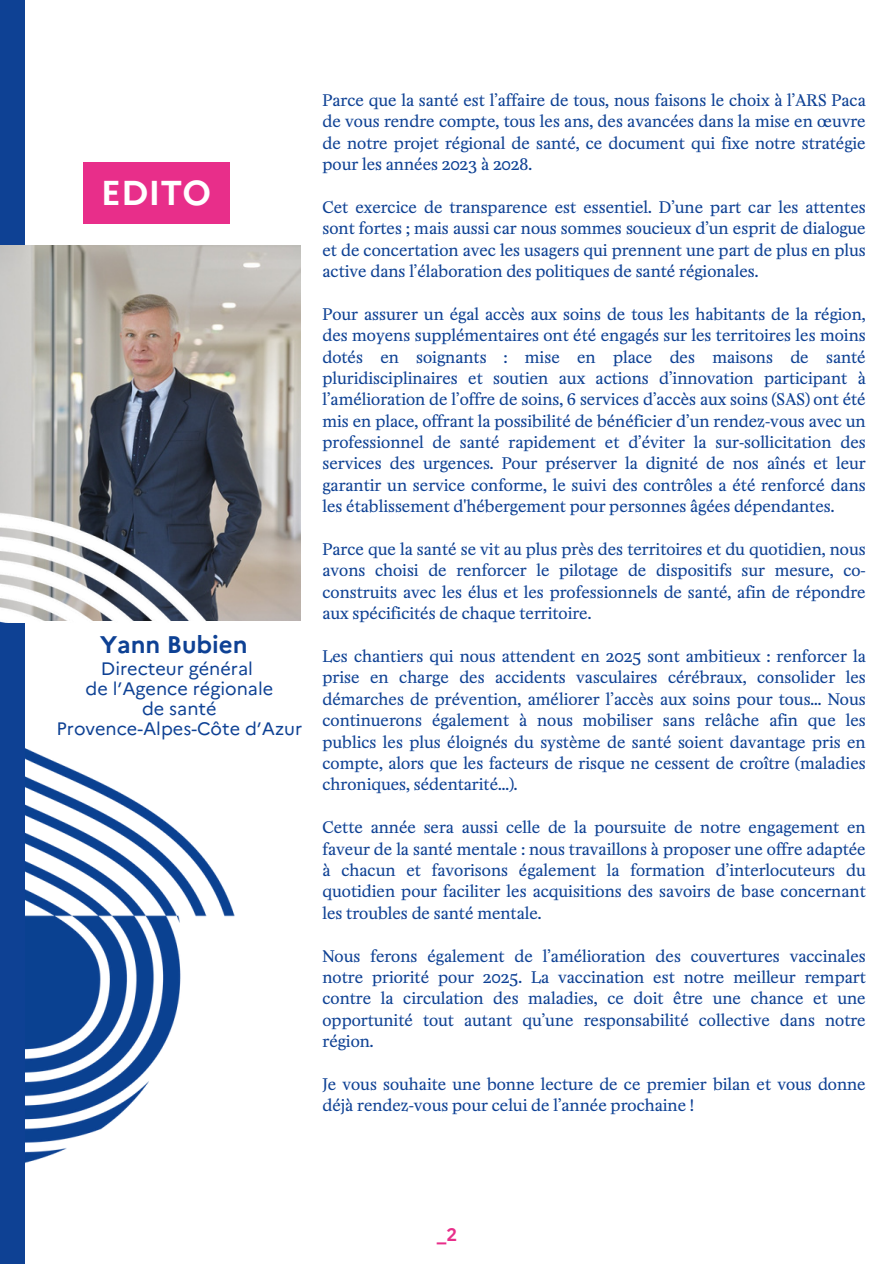
<style>
.page{position:relative;width:894px;height:1264px;background:#fff}
.page>*{position:absolute;margin:0;border:0;box-sizing:border-box;transform-origin:0 0}
.t1{font:700 34.5px "Marianne";color:#fff}
.t2{font:700 24px "Marianne";color:#0e4194}
.t3{font:18px/20.2px "Marianne";color:#0e4194;text-align:center}
.t4{font:700 18px "Marianne";color:#e82e8a}
.t5{font:15.9px/21.5px "Minipax";color:#0e4194;text-align:justify}
</style>
<div class="page">
<img style="left:25px;top:748px;width:210px;height:415px">
<div style="left:0;top:0;width:25px;height:1263px;background:#0e4194"></div>
<img style="left:0;top:246px;width:300px;height:374px">
<img style="left:0;top:512px;width:219px;height:110px">
<div style="left:83px;top:162px;width:146px;height:61px;background:#e82e8a"></div>
<p class="t1" style="left:101px;top:172px;width:112px">EDITO</p>
<p class="t2" style="left:100px;top:630px;width:149px">Yann Bubien</p>
<h3 class="t3" style="left:56px;top:658px;width:247px">Directeur général<br>de l’Agence régionale<br>de santé<br>Provence-Alpes-Côte d’Azur</h3>
<p class="t5" style="left:322px;top:87px;width:544px">Parce que la santé est l’affaire de tous, nous faisons le choix à l’ARS Paca de vous rendre compte, tous les ans, des avancées dans la mise en œuvre de notre projet régional de santé, ce document qui fixe notre stratégie pour les années 2023 à 2028.</p>
<h2 class="t5" style="left:322px;top:194px;width:544px">Cet exercice de transparence est essentiel. D’une part car les attentes sont fortes ; mais aussi car nous sommes soucieux d’un esprit de dialogue et de concertation avec les usagers qui prennent une part de plus en plus active dans l’élaboration des politiques de santé régionales.</h2>
<h4 class="t5" style="left:322px;top:301px;width:544px">Pour assurer un égal accès aux soins de tous les habitants de la région, des moyens supplémentaires ont été engagés sur les territoires les moins dotés en soignants : mise en place des maisons de santé pluridisciplinaires et soutien aux actions d’innovation participant à l’amélioration de l’offre de soins, 6 services d’accès aux soins (SAS) ont été mis en place, offrant la possibilité de bénéficier d’un rendez-vous avec un professionnel de santé rapidement et d’éviter la sur-sollicitation des services des urgences. Pour préserver la dignité de nos aînés et leur garantir un service conforme, le suivi des contrôles a été renforcé dans les établissement d'hébergement pour personnes âgées dépendantes.</h4>
<p class="t5" style="left:322px;top:536px;width:544px">Parce que la santé se vit au plus près des territoires et du quotidien, nous avons choisi de renforcer le pilotage de dispositifs sur mesure, co&shy;construits avec les élus et les professionnels de santé, afin de répondre aux spécificités de chaque territoire.</p>
<p class="t5" style="left:322px;top:643px;width:544px">Les chantiers qui nous attendent en 2025 sont ambitieux : renforcer la prise en charge des accidents vasculaires cérébraux, consolider les démarches de prévention, améliorer l’accès aux soins pour tous... Nous continuerons également à nous mobiliser sans relâche afin que les publics les plus éloignés du système de santé soient davantage pris en compte, alors que les facteurs de risque ne cessent de croître (maladies chroniques, sédentarité...).</p>
<p class="t5" style="left:322px;top:814px;width:544px">Cette année sera aussi celle de la poursuite de notre engagement en faveur de la santé mentale : nous travaillons à proposer une offre adaptée à chacun et favorisons également la formation d’interlocuteurs du quotidien pour faciliter les acquisitions des savoirs de base concernant les troubles de santé mentale.</p>
<p class="t5" style="left:322px;top:942px;width:544px">Nous ferons également de l’amélioration des couvertures vaccinales notre priorité pour 2025. La vaccination est notre meilleur rempart contre la circulation des maladies, ce doit être une chance et une opportunité tout autant qu’une responsabilité collective dans notre région.</p>
<p class="t5" style="left:322px;top:1071px;width:544px">Je vous souhaite une bonne lecture de ce premier bilan et vous donne déjà rendez-vous pour celui de l’année prochaine !</p>
<p class="t4" style="left:436px;top:1223px;width:22px">_2</p>
</div>
